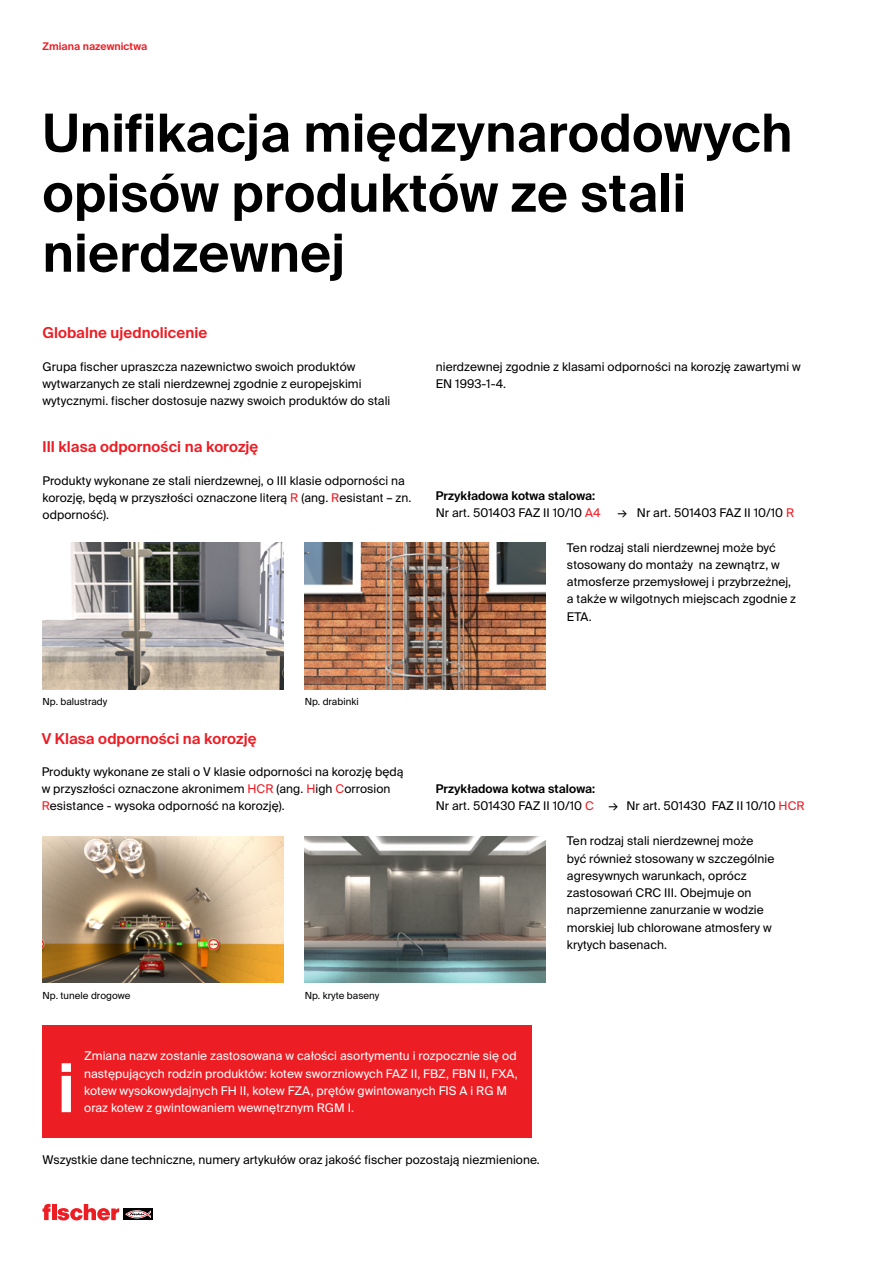
<style>
.page{position:relative;width:893px;height:1263px;background:#fff}
.page>*{position:absolute;margin:0;border:0;box-sizing:border-box;transform-origin:0 0}
.t1{font:600 67.5px "fischerstrong";color:#fff}
.t2{font:600 52.5px/60px "fischerstrong";letter-spacing:.005em;color:#000}
.t3{font:600 15px "fischerstrong";letter-spacing:.005em;color:#ed1d24}
.t4{font:12px/17.2px "fischerstrong";letter-spacing:.005em;color:#000}
.t5{font:12px/17.2px "fischerstrong";letter-spacing:.005em;color:#fff;text-align:justify}
.t6{font:600 12px/17.2px "fischerstrong";letter-spacing:.005em;color:#000}
.t7{font:600 10.5px "fischerstrong";letter-spacing:.005em;color:#ed1d24}
.t8{font:9.75px "fischerstrong";letter-spacing:.005em;color:#000}
.s1{color:#ed1d24}
.s2{font-weight:400}
.s3{font-weight:400;color:#ed1d24}
.s4{font-weight:600}
</style>
<div class="page">
<div style="left:124px;top:1208px;width:29px;height:12px;background:#000"></div>
<svg style="left:125px;top:1210px;width:26px;height:8px"></svg>
<svg style="left:43px;top:1204px;width:76px;height:16px"></svg>
<img style="left:43px;top:542px;width:240px;height:147px">
<img style="left:43px;top:836px;width:240px;height:147px">
<img style="left:305px;top:836px;width:241px;height:147px">
<img style="left:305px;top:542px;width:241px;height:147px">
<div style="left:42px;top:1025px;width:489px;height:113px;background:#ed1d24"></div>
<p class="t7" style="left:43px;top:41px;width:106px">Zmiana nazewnictwa</p>
<h2 class="t2" style="left:43px;top:104px;width:751px">Unifikacja międzynarodowych opisów produktów ze stali nierdzewnej</h2>
<p class="t3" style="left:43px;top:324px;width:166px">Globalne ujednolicenie</p>
<p class="t4" style="left:43px;top:358px;width:349px">Grupa fischer upraszcza nazewnictwo swoich produktów wytwarzanych ze stali nierdzewnej zgodnie z europejskimi wytycznymi. fischer dostosuje nazwy swoich produktów do stali</p>
<p class="t4" style="left:436px;top:358px;width:367px">nierdzewnej zgodnie z klasami odporności na korozję zawartymi w<br>EN 1993-1-4.</p>
<p class="t3" style="left:43px;top:438px;width:217px">III klasa odporności na korozję</p>
<p class="t4" style="left:43px;top:472px;width:371px">Produkty wykonane ze stali nierdzewnej, o III klasie odporności na korozję, będą w przyszłości oznaczone literą <span class="s1">R</span> (ang. <span class="s1">R</span>esistant – zn. odporność).</p>
<p class="t6" style="left:436px;top:487px;width:166px">Przykładowa kotwa stalowa:<br><span class="s2">Nr art. 501403 FAZ II 10/10</span> <span class="s3">A4</span></p>
<p class="t4" style="left:617px;top:504px;width:178px">→ Nr art. 501403 FAZ II 10/10 <span class="s1">R</span></p>
<p class="t4" style="left:567px;top:539px;width:231px">Ten rodzaj stali nierdzewnej może być stosowany do montaży na zewnątrz, w atmosferze przemysłowej i przybrzeżnej, a także w wilgotnych miejscach zgodnie z<br>ETA.</p>
<p class="t8" style="left:43px;top:696px;width:66px">Np. balustrady</p>
<p class="t8" style="left:305px;top:696px;width:55px">Np. drabinki</p>
<p class="t3" style="left:42px;top:729px;width:216px">V Klasa odporności na korozję</p>
<p class="t4" style="left:42px;top:763px;width:363px">Produkty wykonane ze stali o V klasie odporności na korozję będą w przyszłości oznaczone akronimem <span class="s1">HCR</span> (ang. <span class="s1">H</span>igh <span class="s1">C</span>orrosion<br><span class="s1">R</span>esistance - wysoka odporność na korozję).</p>
<p class="t8" style="left:43px;top:990px;width:90px">Np. tunele drogowe</p>
<p class="t8" style="left:305px;top:990px;width:76px">Np. kryte baseny</p>
<p class="t4" style="left:436px;top:780px;width:370px"><span class="s4">Przykładowa kotwa stalowa:<br></span>Nr art. 501430 FAZ II 10/10 <span class="s1">C</span> → Nr art. 501430 FAZ II 10/10 <span class="s1">HCR</span></p>
<p class="t4" style="left:567px;top:832px;width:209px">Ten rodzaj stali nierdzewnej może być również stosowany w szczególnie agresywnych warunkach, oprócz zastosowań CRC III. Obejmuje on naprzemienne zanurzanie w wodzie morskiej lub chlorowane atmosfery w krytych basenach.</p>
<h1 class="t1" style="left:57px;top:1049px;width:19px">i</h1>
<p class="t5" style="left:84px;top:1048px;width:435px">Zmiana nazw zostanie zastosowana w całości asortymentu i rozpocznie się od następujących rodzin produktów: kotew sworzniowych FAZ II, FBZ, FBN II, FXA, kotew wysokowydajnych FH II, kotew FZA, prętów gwintowanych FIS A i RG M</p>
<p class="t5" style="left:84px;top:1099px;width:271px">oraz kotew z gwintowaniem wewnętrznym RGM I.</p>
<p class="t4" style="left:43px;top:1151px;width:499px">Wszystkie dane techniczne, numery artykułów oraz jakość fischer pozostają niezmienione.</p>
</div>
